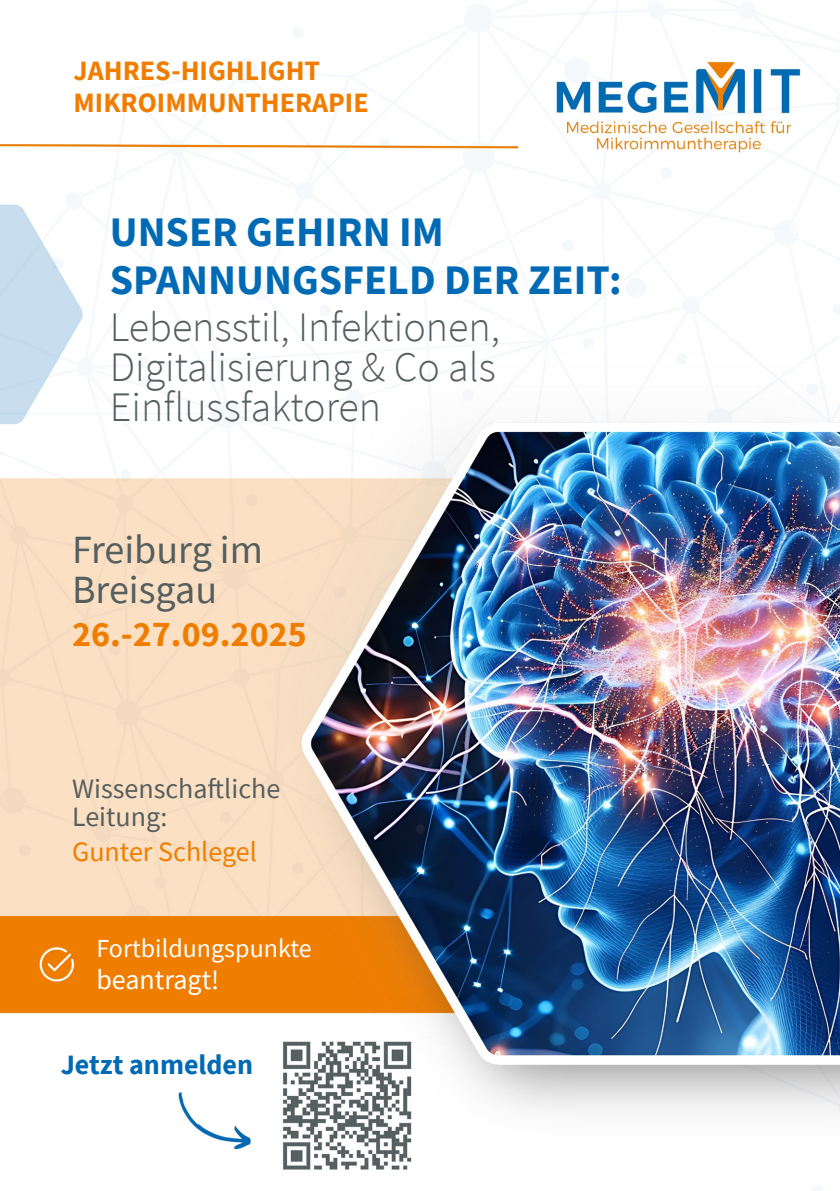
<style>
.page{position:relative;width:840px;height:1191px;background:#fff}
.page>*{position:absolute;margin:0;border:0;box-sizing:border-box;transform-origin:0 0}
.t1{font:300 42px "Source Sans Pro";color:#565f5f}
.t2{font:700 42px "Source Sans Pro";color:#006ab4}
.t3{font:40px "Source Sans Pro";color:#565f5f}
.t4{font:700 36px "Source Sans Pro";color:#ef7d00}
.t5{font:700 28px "Source Sans Pro";color:#f07d00}
.t6{font:28px "Source Sans Pro";color:#565f5f}
.t7{font:28px "Source Sans Pro";color:#ef7d00}
.t8{font:700 28px "Source Sans Pro";color:#006ab4}
.t9{font:28px "Source Sans Pro";color:#fff}
.t10{font:26px "Source Sans Pro";color:#fff}
</style>
<div class="page">
<img style="left:0;top:0;width:839px;height:1191px">
<p class="t5" style="left:73px;top:52px;width:248px">JAHRES-HIGHLIGHT</p>
<p class="t5" style="left:73px;top:84px;width:296px">MIKROIMMUNTHERAPIE</p>
<p class="t2" style="left:110px;top:203px;width:335px">UNSER GEHIRN IM</p>
<p class="t2" style="left:110px;top:251px;width:513px">SPANNUNGSFELD DER ZEIT:</p>
<p class="t1" style="left:110px;top:301px;width:391px">Lebensstil, Infektionen,</p>
<p class="t1" style="left:110px;top:341px;width:387px">Digitalisierung &amp; Co als</p>
<p class="t1" style="left:110px;top:381px;width:273px">Einflussfaktoren</p>
<p class="t3" style="left:72px;top:524px;width:192px">Freiburg im</p>
<p class="t3" style="left:72px;top:564px;width:146px">Breisgau</p>
<p class="t4" style="left:72px;top:610px;width:236px">26.-27.09.2025</p>
<p class="t6" style="left:72px;top:771px;width:209px">Wissenschaftliche</p>
<p class="t6" style="left:72px;top:799px;width:97px">Leitung:</p>
<p class="t7" style="left:72px;top:834px;width:186px">Gunter Schlegel</p>
<p class="t10" style="left:96px;top:931px;width:217px">Fortbildungspunkte</p>
<p class="t9" style="left:96px;top:961px;width:124px">beantragt!</p>
<p class="t8" style="left:61px;top:1045px;width:194px">Jetzt anmelden</p>
</div>
